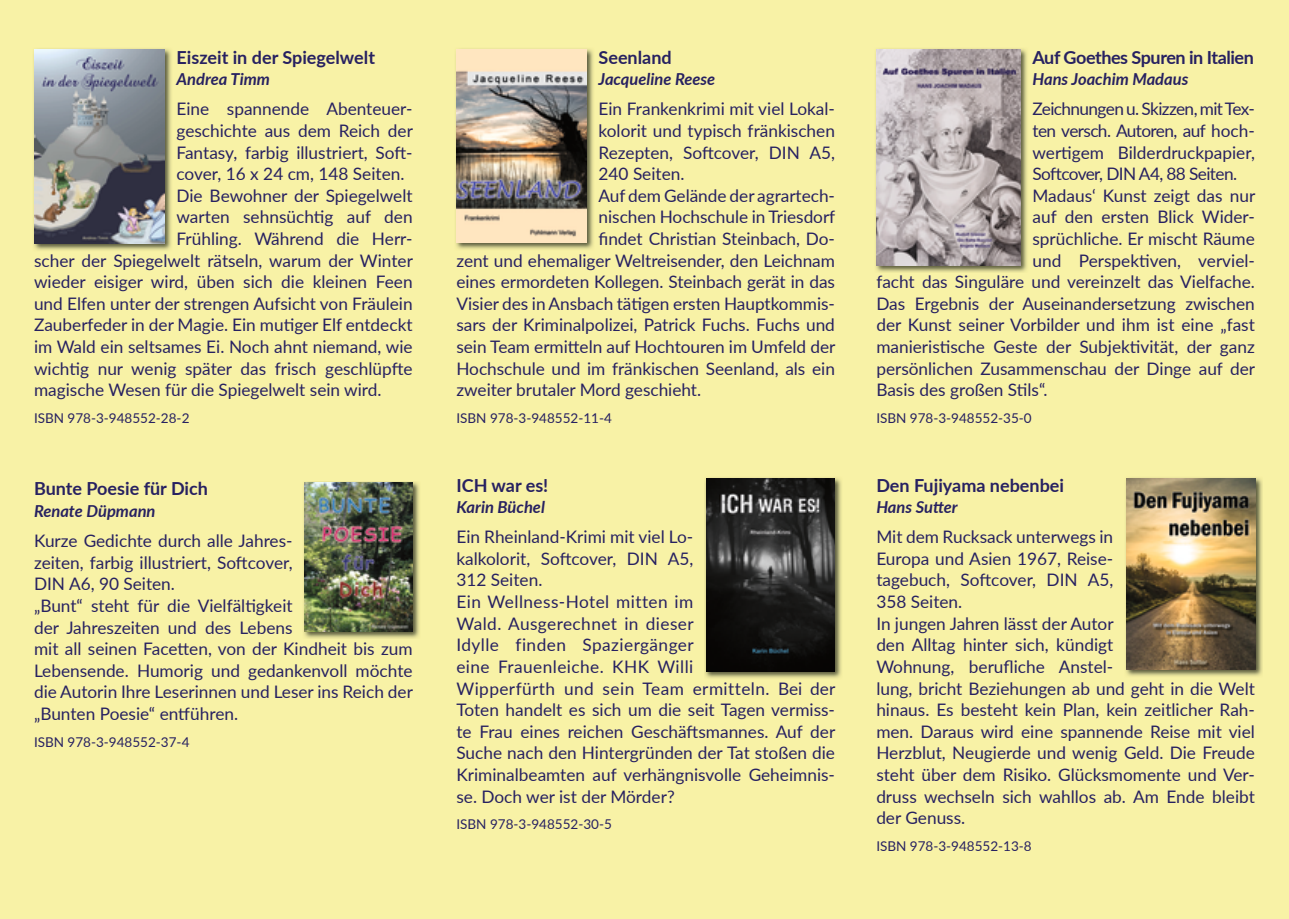
<style>
.page{position:relative;width:1289px;height:919px;background:#fff}
.page>*{position:absolute;margin:0;border:0;box-sizing:border-box;transform-origin:0 0}
.t1{font:700 18px "Lato";color:#272161}
.t2{font:700 18px "Lato";letter-spacing:-.025em;color:#272161}
.t3{font:17.25px/21.6px "Lato";color:#272161}
.t4{font:17.25px "Lato";letter-spacing:-.035em;color:#272161}
.t5{font:italic 700 16.5px "Lato";color:#272161}
.t6{font:13.5px "Lato";color:#272161}
</style>
<div class="page">
<div style="left:0;top:0;width:1288px;height:918px;background:#f8f2a6"></div>
<img style="left:34px;top:49px;width:137px;height:201px">
<img style="left:34px;top:49px;width:130px;height:195px">
<img style="left:304px;top:482px;width:116px;height:156px">
<img style="left:304px;top:483px;width:109px;height:148px">
<img style="left:456px;top:49px;width:137px;height:200px">
<img style="left:456px;top:49px;width:130px;height:194px">
<img style="left:705px;top:478px;width:137px;height:200px">
<img style="left:706px;top:478px;width:129px;height:193px">
<img style="left:876px;top:49px;width:151px;height:223px">
<img style="left:876px;top:49px;width:144px;height:216px">
<img style="left:1126px;top:478px;width:136px;height:198px">
<img style="left:1126px;top:478px;width:128px;height:191px">
<p class="t1" style="left:176px;top:44px;width:200px">Eiszeit in der Spiegelwelt</p>
<p class="t5" style="left:176px;top:67px;width:95px">Andrea Timm</p>
<p class="t3" style="left:176px;top:97px;width:237px">Eine spannende Abenteuer-</p>
<p class="t3" style="left:176px;top:119px;width:238px">geschichte aus dem Reich der</p>
<p class="t3" style="left:176px;top:141px;width:237px">Fantasy, farbig illustriert, Soft-</p>
<p class="t3" style="left:176px;top:162px;width:229px">cover, 16 x 24 cm, 148 Seiten.</p>
<p class="t3" style="left:176px;top:184px;width:237px">Die Bewohner der Spiegelwelt</p>
<p class="t3" style="left:176px;top:205px;width:237px">warten sehnsüchtig auf den</p>
<p class="t3" style="left:176px;top:227px;width:237px">Frühling. Während die Herr-</p>
<p class="t3" style="left:34px;top:249px;width:380px">scher der Spiegelwelt rätseln, warum der Winter</p>
<p class="t3" style="left:34px;top:270px;width:380px">wieder eisiger wird, üben sich die kleinen Feen</p>
<p class="t3" style="left:34px;top:292px;width:380px">und Elfen unter der strengen Aufsicht von Fräulein</p>
<p class="t3" style="left:34px;top:313px;width:380px">Zauberfeder in der Magie. Ein mutiger Elf entdeckt</p>
<p class="t3" style="left:34px;top:335px;width:380px">im Wald ein seltsames Ei. Noch ahnt niemand, wie</p>
<p class="t3" style="left:34px;top:357px;width:380px">wichtig nur wenig später das frisch geschlüpfte</p>
<p class="t3" style="left:34px;top:378px;width:349px">magische Wesen für die Spiegelwelt sein wird.</p>
<p class="t6" style="left:34px;top:408px;width:157px">ISBN 978-3-948552-28-2</p>
<p class="t1" style="left:34px;top:475px;width:175px">Bunte Poesie für Dich</p>
<p class="t5" style="left:34px;top:499px;width:123px">Renate Düpmann</p>
<p class="t3" style="left:34px;top:529px;width:380px">Kurze Gedichte durch alle Jahres-<br>zeiten, farbig illustriert, Softcover,<br>DIN A6, 90 Seiten.<br>„Bunt“ steht für die Vielfältigkeit<br>der Jahreszeiten und des Lebens<br>mit all seinen Facetten, von der Kindheit bis zum Lebensende. Humorig und gedankenvoll möchte die Autorin Ihre Leserinnen und Leser ins Reich der „Bunten Poesie“ entführen.</p>
<p class="t6" style="left:34px;top:732px;width:157px">ISBN 978-3-948552-37-4</p>
<p class="t1" style="left:598px;top:44px;width:75px">Seenland</p>
<p class="t5" style="left:598px;top:67px;width:118px">Jacqueline Reese</p>
<p class="t3" style="left:598px;top:97px;width:238px">Ein Frankenkrimi mit viel Lokal-</p>
<p class="t3" style="left:598px;top:119px;width:238px">kolorit und typisch fränkischen</p>
<p class="t3" style="left:598px;top:141px;width:238px">Rezepten, Softcover, DIN A5,</p>
<p class="t3" style="left:598px;top:162px;width:87px">240 Seiten.</p>
<p class="t3" style="left:598px;top:184px;width:238px">Auf dem Gelände der agrartech-</p>
<p class="t3" style="left:598px;top:205px;width:238px">nischen Hochschule in Triesdorf</p>
<p class="t3" style="left:598px;top:227px;width:238px">findet Christian Steinbach, Do-</p>
<p class="t3" style="left:456px;top:249px;width:380px">zent und ehemaliger Weltreisender, den Leichnam</p>
<p class="t3" style="left:456px;top:270px;width:380px">eines ermordeten Kollegen. Steinbach gerät in das</p>
<p class="t3" style="left:456px;top:292px;width:380px">Visier des in Ansbach tätigen ersten Hauptkommis-</p>
<p class="t3" style="left:456px;top:313px;width:380px">sars der Kriminalpolizei, Patrick Fuchs. Fuchs und</p>
<p class="t3" style="left:456px;top:335px;width:380px">sein Team ermitteln auf Hochtouren im Umfeld der</p>
<p class="t3" style="left:456px;top:357px;width:380px">Hochschule und im fränkischen Seenland, als ein</p>
<p class="t3" style="left:456px;top:378px;width:246px">zweiter brutaler Mord geschieht.</p>
<p class="t6" style="left:456px;top:408px;width:157px">ISBN 978-3-948552-11-4</p>
<p class="t1" style="left:456px;top:471px;width:93px">ICH war es!</p>
<p class="t5" style="left:456px;top:495px;width:90px">Karin Büchel</p>
<p class="t3" style="left:456px;top:525px;width:380px">Ein Rheinland-Krimi mit viel Lo-<br>kalkolorit, Softcover, DIN A5,<br>312 Seiten.<br>Ein Wellness-Hotel mitten im<br>Wald. Ausgerechnet in dieser<br>Idylle finden Spaziergänger<br>eine Frauenleiche. KHK Willi<br>Wipperfürth und sein Team ermitteln. Bei der Toten handelt es sich um die seit Tagen vermiss&shy;te Frau eines reichen Geschäftsmannes. Auf der Suche nach den Hintergründen der Tat stoßen die Kriminalbeamten auf verhängnisvolle Geheimnis&shy;se. Doch wer ist der Mörder?</p>
<p class="t6" style="left:456px;top:814px;width:157px">ISBN 978-3-948552-30-5</p>
<p class="t2" style="left:1032px;top:44px;width:223px">Auf Goethes Spuren in Italien</p>
<p class="t5" style="left:1032px;top:67px;width:157px">Hans Joachim Madaus</p>
<p class="t4" style="left:1032px;top:97px;width:224px">Zeichnungen u. Skizzen, mit Tex-</p>
<p class="t4" style="left:1032px;top:118px;width:224px">ten versch. Autoren, auf hoch-</p>
<p class="t3" style="left:1032px;top:141px;width:224px">wertigem Bilderdruckpapier,</p>
<p class="t4" style="left:1032px;top:161px;width:206px">Softcover, DIN A4, 88 Seiten.</p>
<p class="t3" style="left:1032px;top:184px;width:224px">Madaus‘ Kunst zeigt das nur</p>
<p class="t3" style="left:1032px;top:205px;width:224px">auf den ersten Blick Wider-</p>
<p class="t3" style="left:1032px;top:227px;width:224px">sprüchliche. Er mischt Räume</p>
<p class="t3" style="left:1032px;top:249px;width:224px">und Perspektiven, verviel-</p>
<p class="t3" style="left:876px;top:270px;width:380px">facht das Singuläre und vereinzelt das Vielfache.</p>
<p class="t3" style="left:876px;top:292px;width:380px">Das Ergebnis der Auseinandersetzung zwischen</p>
<p class="t3" style="left:876px;top:313px;width:380px">der Kunst seiner Vorbilder und ihm ist eine „fast</p>
<p class="t3" style="left:876px;top:335px;width:380px">manieristische Geste der Subjektivität, der ganz</p>
<p class="t3" style="left:876px;top:357px;width:380px">persönlichen Zusammenschau der Dinge auf der</p>
<p class="t3" style="left:876px;top:378px;width:173px">Basis des großen Stils“.</p>
<p class="t6" style="left:876px;top:408px;width:157px">ISBN 978-3-948552-35-0</p>
<p class="t1" style="left:876px;top:471px;width:189px">Den Fujiyama nebenbei</p>
<p class="t5" style="left:876px;top:495px;width:83px">Hans Sutter</p>
<p class="t3" style="left:876px;top:525px;width:380px">Mit dem Rucksack unterwegs in<br>Europa und Asien 1967, Reise-<br>tagebuch, Softcover, DIN A5,<br>358 Seiten.<br>In jungen Jahren lässt der Autor<br>den Alltag hinter sich, kündigt<br>Wohnung, berufliche Anstel-<br>lung, bricht Beziehungen ab und geht in die Welt hinaus. Es besteht kein Plan, kein zeitlicher Rah&shy;men. Daraus wird eine spannende Reise mit viel Herzblut, Neugierde und wenig Geld. Die Freude steht über dem Risiko. Glücksmomente und Ver&shy;druss wechseln sich wahllos ab. Am Ende bleibt der Genuss.</p>
<p class="t6" style="left:876px;top:836px;width:157px">ISBN 978-3-948552-13-8</p>
</div>
